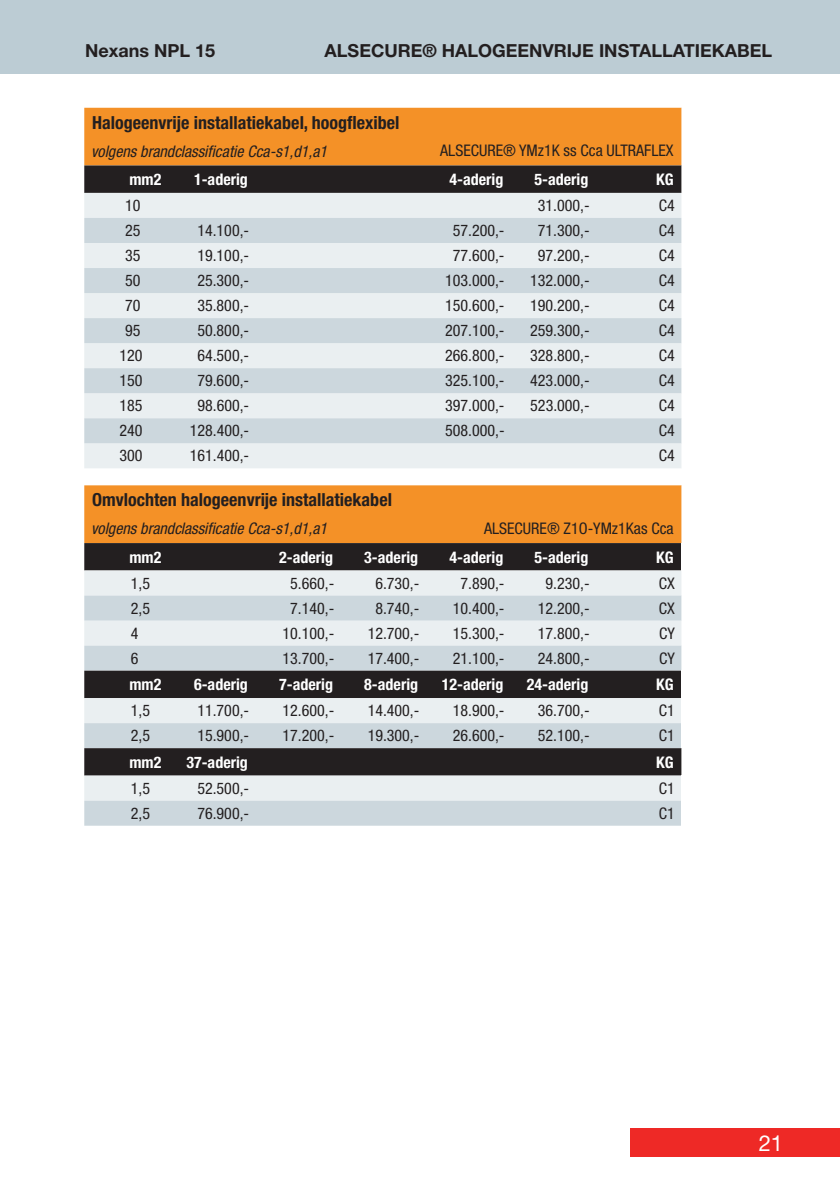
<style>
.page{position:relative;width:840px;height:1191px;background:#fff}
.page>*{position:absolute;margin:0;border:0;box-sizing:border-box;transform-origin:0 0}
.t1{font:22px "Helvetica Neue LT Std";color:#fff}
.koptekst{font:700 condensed 18px "Helvetica Neue LT Std";color:#231f20}
.kopregel_rechts{font:700 18px "Helvetica Neue LT Std";color:#231f20}
.kopregel_links{font:700 18px "Helvetica Neue LT Std";color:#231f20}
.body_rijen{font:condensed 16px "Helvetica Neue LT Std";color:#231f20}
.kolomtitel_rij{font:700 condensed 16px "Helvetica Neue LT Std";color:#fff}
.body_tekst_italic_8p{font:italic condensed 16px "Helvetica Neue LT Std";color:#231f20}
.toc_indexering{font:condensed 16px "Helvetica Neue LT Std";color:#231f20}
</style>
<div class="page">
<div style="left:0;top:0;width:839px;height:74px;background:#bcccd4"></div>
<div style="left:629px;top:1128px;width:210px;height:29px;background:#ee2926"></div>
<svg style="left:84px;top:108px;width:598px;height:360px;background:#d2c7ba"></svg>
<svg style="left:84px;top:825px;width:597px;height:1px"></svg>
<svg style="left:84px;top:485px;width:598px;height:340px;background:#b3a696"></svg>
<div style="left:681px;top:800px;width:22px;height:25px;background:#fff"></div>
<p class="kopregel_links" style="left:85px;top:39px;width:132px">Nexans NPL 15</p>
<p class="kopregel_rechts" style="left:324px;top:39px;width:449px">ALSECURE® HALOGEENVRIJE INSTALLATIEKABEL</p>
<p class="koptekst" style="left:92px;top:111px;width:308px">Halogeenvrije installatiekabel, hoogflexibel</p>
<p class="body_tekst_italic_8p" style="left:91px;top:142px;width:237px">volgens brandclassificatie Cca-s1,d1,a1</p>
<p class="toc_indexering" style="left:440px;top:141px;width:235px">ALSECURE® YMz1K ss Cca ULTRAFLEX</p>
<p class="kolomtitel_rij" style="left:129px;top:169px;width:33px">mm2</p>
<p class="kolomtitel_rij" style="left:194px;top:169px;width:55px">1-aderig</p>
<p class="kolomtitel_rij" style="left:449px;top:169px;width:55px">4-aderig</p>
<p class="kolomtitel_rij" style="left:534px;top:169px;width:55px">5-aderig</p>
<p class="kolomtitel_rij" style="left:655px;top:169px;width:19px">KG</p>
<p class="body_rijen" style="left:125px;top:196px;width:17px">10</p>
<p class="body_rijen" style="left:537px;top:196px;width:53px">31.000,-</p>
<p class="body_rijen" style="left:658px;top:196px;width:17px">C4</p>
<p class="body_rijen" style="left:125px;top:221px;width:17px">25</p>
<p class="body_rijen" style="left:197px;top:221px;width:53px">14.100,-</p>
<p class="body_rijen" style="left:452px;top:221px;width:53px">57.200,-</p>
<p class="body_rijen" style="left:537px;top:221px;width:53px">71.300,-</p>
<p class="body_rijen" style="left:658px;top:221px;width:17px">C4</p>
<p class="body_rijen" style="left:125px;top:246px;width:17px">35</p>
<p class="body_rijen" style="left:197px;top:246px;width:53px">19.100,-</p>
<p class="body_rijen" style="left:452px;top:246px;width:53px">77.600,-</p>
<p class="body_rijen" style="left:537px;top:246px;width:53px">97.200,-</p>
<p class="body_rijen" style="left:658px;top:246px;width:17px">C4</p>
<p class="body_rijen" style="left:125px;top:271px;width:17px">50</p>
<p class="body_rijen" style="left:197px;top:271px;width:53px">25.300,-</p>
<p class="body_rijen" style="left:445px;top:271px;width:61px">103.000,-</p>
<p class="body_rijen" style="left:530px;top:271px;width:61px">132.000,-</p>
<p class="body_rijen" style="left:658px;top:271px;width:17px">C4</p>
<p class="body_rijen" style="left:125px;top:296px;width:17px">70</p>
<p class="body_rijen" style="left:197px;top:296px;width:53px">35.800,-</p>
<p class="body_rijen" style="left:445px;top:296px;width:61px">150.600,-</p>
<p class="body_rijen" style="left:530px;top:296px;width:61px">190.200,-</p>
<p class="body_rijen" style="left:658px;top:296px;width:17px">C4</p>
<p class="body_rijen" style="left:125px;top:321px;width:17px">95</p>
<p class="body_rijen" style="left:197px;top:321px;width:53px">50.800,-</p>
<p class="body_rijen" style="left:445px;top:321px;width:61px">207.100,-</p>
<p class="body_rijen" style="left:530px;top:321px;width:61px">259.300,-</p>
<p class="body_rijen" style="left:658px;top:321px;width:17px">C4</p>
<p class="body_rijen" style="left:119px;top:346px;width:25px">120</p>
<p class="body_rijen" style="left:197px;top:346px;width:53px">64.500,-</p>
<p class="body_rijen" style="left:445px;top:346px;width:61px">266.800,-</p>
<p class="body_rijen" style="left:530px;top:346px;width:61px">328.800,-</p>
<p class="body_rijen" style="left:658px;top:346px;width:17px">C4</p>
<p class="body_rijen" style="left:119px;top:371px;width:25px">150</p>
<p class="body_rijen" style="left:197px;top:371px;width:53px">79.600,-</p>
<p class="body_rijen" style="left:445px;top:371px;width:61px">325.100,-</p>
<p class="body_rijen" style="left:530px;top:371px;width:61px">423.000,-</p>
<p class="body_rijen" style="left:658px;top:371px;width:17px">C4</p>
<p class="body_rijen" style="left:119px;top:396px;width:25px">185</p>
<p class="body_rijen" style="left:197px;top:396px;width:53px">98.600,-</p>
<p class="body_rijen" style="left:445px;top:396px;width:61px">397.000,-</p>
<p class="body_rijen" style="left:530px;top:396px;width:61px">523.000,-</p>
<p class="body_rijen" style="left:658px;top:396px;width:17px">C4</p>
<p class="body_rijen" style="left:119px;top:421px;width:25px">240</p>
<p class="body_rijen" style="left:190px;top:421px;width:61px">128.400,-</p>
<p class="body_rijen" style="left:445px;top:421px;width:61px">508.000,-</p>
<p class="body_rijen" style="left:658px;top:421px;width:17px">C4</p>
<p class="body_rijen" style="left:119px;top:446px;width:25px">300</p>
<p class="body_rijen" style="left:190px;top:446px;width:61px">161.400,-</p>
<p class="body_rijen" style="left:658px;top:446px;width:17px">C4</p>
<p class="koptekst" style="left:92px;top:489px;width:301px">Omvlochten halogeenvrije installatiekabel</p>
<p class="body_tekst_italic_8p" style="left:91px;top:519px;width:237px">volgens brandclassificatie Cca-s1,d1,a1</p>
<p class="toc_indexering" style="left:484px;top:519px;width:191px">ALSECURE® Z1O-YMz1Kas Cca</p>
<p class="kolomtitel_rij" style="left:129px;top:547px;width:33px">mm2</p>
<p class="kolomtitel_rij" style="left:279px;top:547px;width:55px">2-aderig</p>
<p class="kolomtitel_rij" style="left:364px;top:547px;width:55px">3-aderig</p>
<p class="kolomtitel_rij" style="left:449px;top:547px;width:55px">4-aderig</p>
<p class="kolomtitel_rij" style="left:534px;top:547px;width:55px">5-aderig</p>
<p class="kolomtitel_rij" style="left:655px;top:547px;width:19px">KG</p>
<p class="body_rijen" style="left:131px;top:574px;width:21px">1,5</p>
<p class="body_rijen" style="left:290px;top:574px;width:46px">5.660,-</p>
<p class="body_rijen" style="left:375px;top:574px;width:46px">6.730,-</p>
<p class="body_rijen" style="left:460px;top:574px;width:46px">7.890,-</p>
<p class="body_rijen" style="left:545px;top:574px;width:46px">9.230,-</p>
<p class="body_rijen" style="left:658px;top:574px;width:17px">CX</p>
<p class="body_rijen" style="left:131px;top:599px;width:21px">2,5</p>
<p class="body_rijen" style="left:290px;top:599px;width:46px">7.140,-</p>
<p class="body_rijen" style="left:375px;top:599px;width:46px">8.740,-</p>
<p class="body_rijen" style="left:452px;top:599px;width:53px">10.400,-</p>
<p class="body_rijen" style="left:537px;top:599px;width:53px">12.200,-</p>
<p class="body_rijen" style="left:658px;top:599px;width:17px">CX</p>
<p class="body_rijen" style="left:131px;top:624px;width:9px">4</p>
<p class="body_rijen" style="left:282px;top:624px;width:53px">10.100,-</p>
<p class="body_rijen" style="left:367px;top:624px;width:53px">12.700,-</p>
<p class="body_rijen" style="left:452px;top:624px;width:53px">15.300,-</p>
<p class="body_rijen" style="left:537px;top:624px;width:53px">17.800,-</p>
<p class="body_rijen" style="left:658px;top:624px;width:17px">CY</p>
<p class="body_rijen" style="left:131px;top:649px;width:9px">6</p>
<p class="body_rijen" style="left:282px;top:649px;width:53px">13.700,-</p>
<p class="body_rijen" style="left:367px;top:649px;width:53px">17.400,-</p>
<p class="body_rijen" style="left:452px;top:649px;width:53px">21.100,-</p>
<p class="body_rijen" style="left:537px;top:649px;width:53px">24.800,-</p>
<p class="body_rijen" style="left:658px;top:649px;width:17px">CY</p>
<p class="kolomtitel_rij" style="left:129px;top:674px;width:33px">mm2</p>
<p class="kolomtitel_rij" style="left:194px;top:674px;width:55px">6-aderig</p>
<p class="kolomtitel_rij" style="left:279px;top:674px;width:55px">7-aderig</p>
<p class="kolomtitel_rij" style="left:364px;top:674px;width:55px">8-aderig</p>
<p class="kolomtitel_rij" style="left:441px;top:674px;width:63px">12-aderig</p>
<p class="kolomtitel_rij" style="left:526px;top:674px;width:63px">24-aderig</p>
<p class="kolomtitel_rij" style="left:655px;top:674px;width:19px">KG</p>
<p class="body_rijen" style="left:131px;top:701px;width:21px">1,5</p>
<p class="body_rijen" style="left:197px;top:701px;width:53px">11.700,-</p>
<p class="body_rijen" style="left:282px;top:701px;width:53px">12.600,-</p>
<p class="body_rijen" style="left:367px;top:701px;width:53px">14.400,-</p>
<p class="body_rijen" style="left:452px;top:701px;width:53px">18.900,-</p>
<p class="body_rijen" style="left:537px;top:701px;width:53px">36.700,-</p>
<p class="body_rijen" style="left:658px;top:701px;width:17px">C1</p>
<p class="body_rijen" style="left:131px;top:726px;width:21px">2,5</p>
<p class="body_rijen" style="left:197px;top:726px;width:53px">15.900,-</p>
<p class="body_rijen" style="left:282px;top:726px;width:53px">17.200,-</p>
<p class="body_rijen" style="left:367px;top:726px;width:53px">19.300,-</p>
<p class="body_rijen" style="left:452px;top:726px;width:53px">26.600,-</p>
<p class="body_rijen" style="left:537px;top:726px;width:53px">52.100,-</p>
<p class="body_rijen" style="left:658px;top:726px;width:17px">C1</p>
<p class="kolomtitel_rij" style="left:129px;top:752px;width:33px">mm2</p>
<p class="kolomtitel_rij" style="left:186px;top:752px;width:63px">37-aderig</p>
<p class="kolomtitel_rij" style="left:655px;top:752px;width:19px">KG</p>
<p class="body_rijen" style="left:131px;top:779px;width:21px">1,5</p>
<p class="body_rijen" style="left:197px;top:779px;width:53px">52.500,-</p>
<p class="body_rijen" style="left:658px;top:779px;width:17px">C1</p>
<p class="body_rijen" style="left:131px;top:804px;width:21px">2,5</p>
<p class="body_rijen" style="left:197px;top:804px;width:53px">76.900,-</p>
<p class="body_rijen" style="left:658px;top:804px;width:17px">C1</p>
<p class="t1" style="left:758px;top:1129px;width:26px">21</p>
</div>
